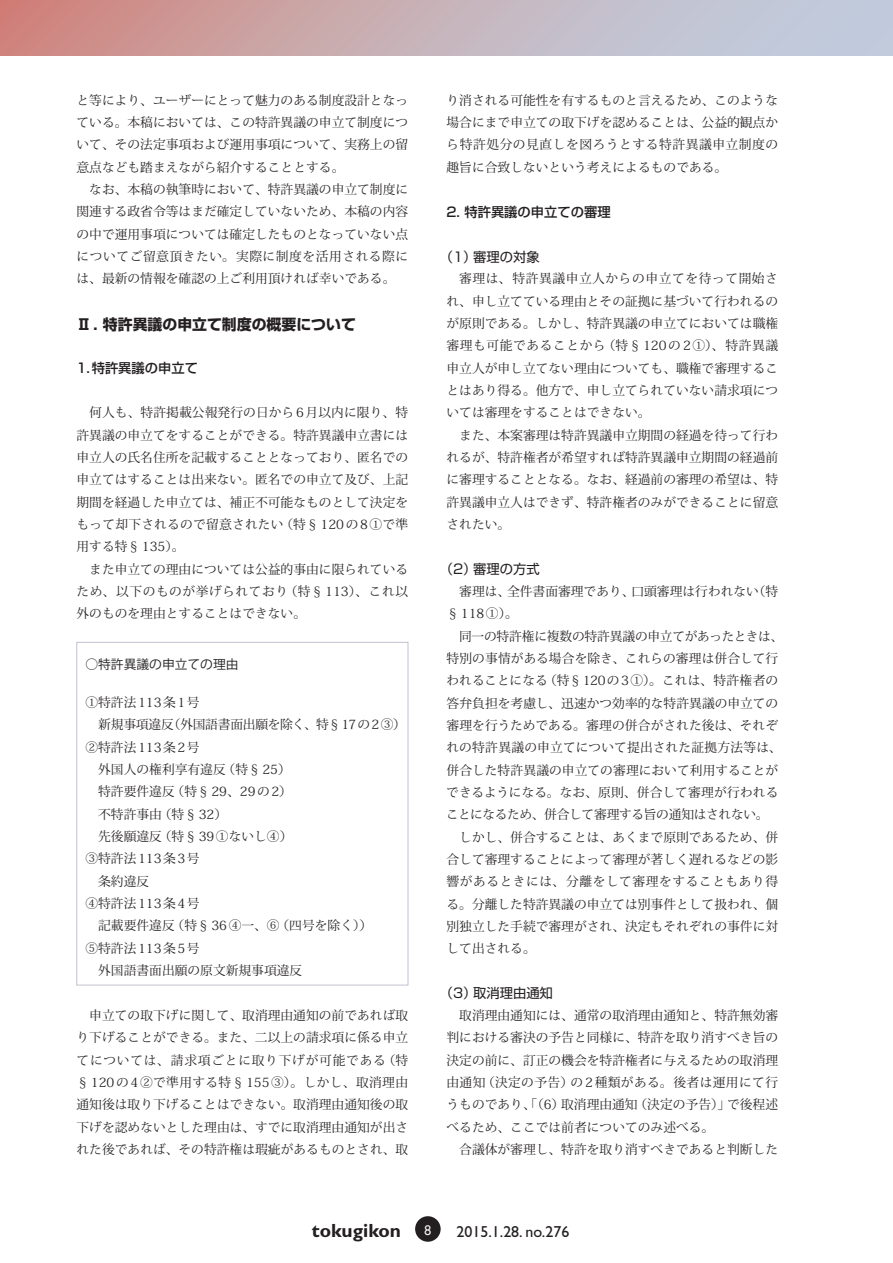
<style>
.page{position:relative;width:893px;height:1263px;background:#fff}
.page>*{position:absolute;margin:0;border:0;box-sizing:border-box;transform-origin:0 0}
.特集本文{font:700 19.2px "Gill Sans";color:#231f20}
.寄稿本文{font:15.9px "Gill Sans";color:#231f20}
.特集小見出し{font:700 14.85px "Shin Go Pro";color:#231f20}
.特集小見出し3{font:13.35px "Shin Go Pro";color:#231f20}
.特集小見出し2{font:500 13.35px "Shin Go Pro";color:#231f20}
.特集本文-2{font:12.75px/22.4px "Koz Min Pro";color:#231f20;text-align:justify}
.特集本文-3{font:12.75px "Koz Go Pro";color:#231f20}
.特集本文-4{font:12.75px "Futura";color:#fff}
</style>
<div class="page">
<div style="left:415px;top:1216px;width:26px;height:26px;background:#231f20;border-radius:50%"></div>
<div style="left:0;top:0;width:892px;height:55px;background:linear-gradient(to right,#d08982,#bfd6ea)"></div>
<div style="left:77px;top:642px;width:331px;height:343px;border:1px solid #c3c1d1"></div>
<p class="特集本文-2" style="left:77px;top:88px;width:333px">と等により、ユーザーにとって魅力のある制度設計となっている。本稿においては、この特許異議の申立て制度について、その法定事項および運用事項について、実務上の留意点なども踏まえながら紹介することとする。</p>
<p class="特集本文-2" style="left:77px;top:178px;width:333px;text-indent:13px">なお、本稿の執筆時において、特許異議の申立て制度に関連する政省令等はまだ確定していないため、本稿の内容の中で運用事項については確定したものとなっていない点についてご留意頂きたい。実際に制度を活用される際には、最新の情報を確認の上ご利用頂ければ幸いである。</p>
<p class="特集小見出し" style="left:77px;top:312px;width:281px">Ⅱ. 特許異議の申立て制度の概要について</p>
<p class="特集小見出し2" style="left:77px;top:357px;width:123px">1.特許異議の申立て</p>
<p class="特集本文-2" style="left:77px;top:401px;width:333px">　何人も、特許掲載公報発行の日から6月以内に限り、特許異議の申立てをすることができる。特許異議申立書には申立人の氏名住所を記載することとなっており、匿名での申立てはすることは出来ない。匿名での申立て及び、上記期間を経過した申立ては、補正不可能なものとして決定をもって却下されるので留意されたい（特§120の8①で準用する特§135）。</p>
<p class="特集本文-2" style="left:77px;top:557px;width:333px">　また申立ての理由については公益的事由に限られているため、以下のものが挙げられており（特§113）、これ以外のものを理由とすることはできない。</p>
<p class="特集本文-3" style="left:85px;top:656px;width:155px">○特許異議の申立ての理由</p>
<p class="特集本文-2" style="left:85px;top:691px;width:116px">①特許法113条1号</p>
<p class="特集本文-2" style="left:98px;top:713px;width:309px">新規事項違反（外国語書面出願を除く、特§17の2③）</p>
<p class="特集本文-2" style="left:85px;top:735px;width:116px">②特許法113条2号</p>
<p class="特集本文-2" style="left:98px;top:758px;width:194px">外国人の権利享有違反（特§25）</p>
<p class="特集本文-2" style="left:98px;top:780px;width:195px">特許要件違反（特§29、29の2）</p>
<p class="特集本文-2" style="left:98px;top:802px;width:130px">不特許事由（特§32）</p>
<p class="特集本文-2" style="left:98px;top:824px;width:196px">先後願違反（特§39①ないし④）</p>
<p class="特集本文-2" style="left:85px;top:847px;width:116px">③特許法113条3号</p>
<p class="特集本文-2" style="left:85px;top:869px;width:65px">　条約違反</p>
<p class="特集本文-2" style="left:85px;top:891px;width:116px">④特許法113条4号</p>
<p class="特集本文-2" style="left:85px;top:914px;width:288px">　記載要件違反（特§36④一、⑥（四号を除く））</p>
<p class="特集本文-2" style="left:85px;top:936px;width:116px">⑤特許法113条5号</p>
<p class="特集本文-2" style="left:98px;top:958px;width:206px">外国語書面出願の原文新規事項違反</p>
<p class="特集本文-2" style="left:77px;top:1004px;width:333px">　申立ての取下げに関して、取消理由通知の前であれば取り下げることができる。また、二以上の請求項に係る申立てについては、請求項ごとに取り下げが可能である（特§120の 4②で準用する特§155③）。しかし、取消理由通知後は取り下げることはできない。取消理由通知後の取下げを認めないとした理由は、すでに取消理由通知が出された後であれば、その特許権は瑕疵があるものとされ、取</p>
<p class="特集本文-2" style="left:446px;top:88px;width:333px">り消される可能性を有するものと言えるため、このような場合にまで申立ての取下げを認めることは、公益的観点から特許処分の見直しを図ろうとする特許異議申立制度の趣旨に合致しないという考えによるものである。</p>
<p class="特集小見出し2" style="left:446px;top:201px;width:166px">2. 特許異議の申立ての審理</p>
<p class="特集小見出し3" style="left:440px;top:245px;width:101px">（1）審理の対象</p>
<p class="特集本文-2" style="left:446px;top:267px;width:333px;text-indent:13px">審理は、特許異議申立人からの申立てを待って開始され、申し立てている理由とその証拠に基づいて行われるのが原則である。しかし、特許異議の申立てにおいては職権審理も可能であることから（特§120の 2①）、特許異議申立人が申し立てない理由についても、職権で審理することはあり得る。他方で、申し立てられていない請求項については審理をすることはできない。</p>
<p class="特集本文-2" style="left:446px;top:423px;width:333px">　また、本案審理は特許異議申立期間の経過を待って行われるが、特許権者が希望すれば特許異議申立期間の経過前に審理することとなる。なお、経過前の審理の希望は、特許異議申立人はできず、特許権者のみができることに留意されたい。</p>
<p class="特集小見出し3" style="left:440px;top:558px;width:101px">（2）審理の方式</p>
<p class="特集本文-2" style="left:446px;top:580px;width:333px;text-indent:13px">審理は、全件書面審理であり、口頭審理は行われない（特§118①）。</p>
<p class="特集本文-2" style="left:446px;top:624px;width:339px;text-align:left;text-indent:13px">同一の特許権に複数の特許異議の申立てがあったときは、特別の事情がある場合を除き、これらの審理は併合して行われることになる（特§120の3①）。これは、特許権者の答弁負担を考慮し、迅速かつ効率的な特許異議の申立ての審理を行うためである。審理の併合がされた後は、それぞれの特許異議の申立てについて提出された証拠方法等は、併合した特許異議の申立ての審理において利用することができるようになる。なお、原則、併合して審理が行われることになるため、併合して審理する旨の通知はされない。</p>
<p class="特集本文-2" style="left:446px;top:825px;width:333px;text-indent:13px">しかし、併合することは、あくまで原則であるため、併合して審理することによって審理が著しく遅れるなどの影響があるときには、分離をして審理をすることもあり得る。分離した特許異議の申立ては別事件として扱われ、個別独立した手続で審理がされ、決定もそれぞれの事件に対して出される。</p>
<p class="特集小見出し3" style="left:440px;top:982px;width:115px">（3）取消理由通知</p>
<p class="特集本文-2" style="left:446px;top:1004px;width:333px;text-indent:13px">取消理由通知には、通常の取消理由通知と、特許無効審判における審決の予告と同様に、特許を取り消すべき旨の決定の前に、訂正の機会を特許権者に与えるための取消理由通知（決定の予告）の 2種類がある。後者は運用にて行うものであり、「（6）取消理由通知（決定の予告）」で後程述べるため、ここでは前者についてのみ述べる。</p>
<p class="特集本文-2" style="left:459px;top:1138px;width:320px">合議体が審理し、特許を取り消すべきであると判断した</p>
<p class="特集本文" style="left:312px;top:1219px;width:90px">tokugikon</p>
<p class="特集本文-4" style="left:424px;top:1222px;width:9px">8</p>
<p class="寄稿本文" style="left:456px;top:1222px;width:114px">2015.1.28. no.276</p>
</div>
